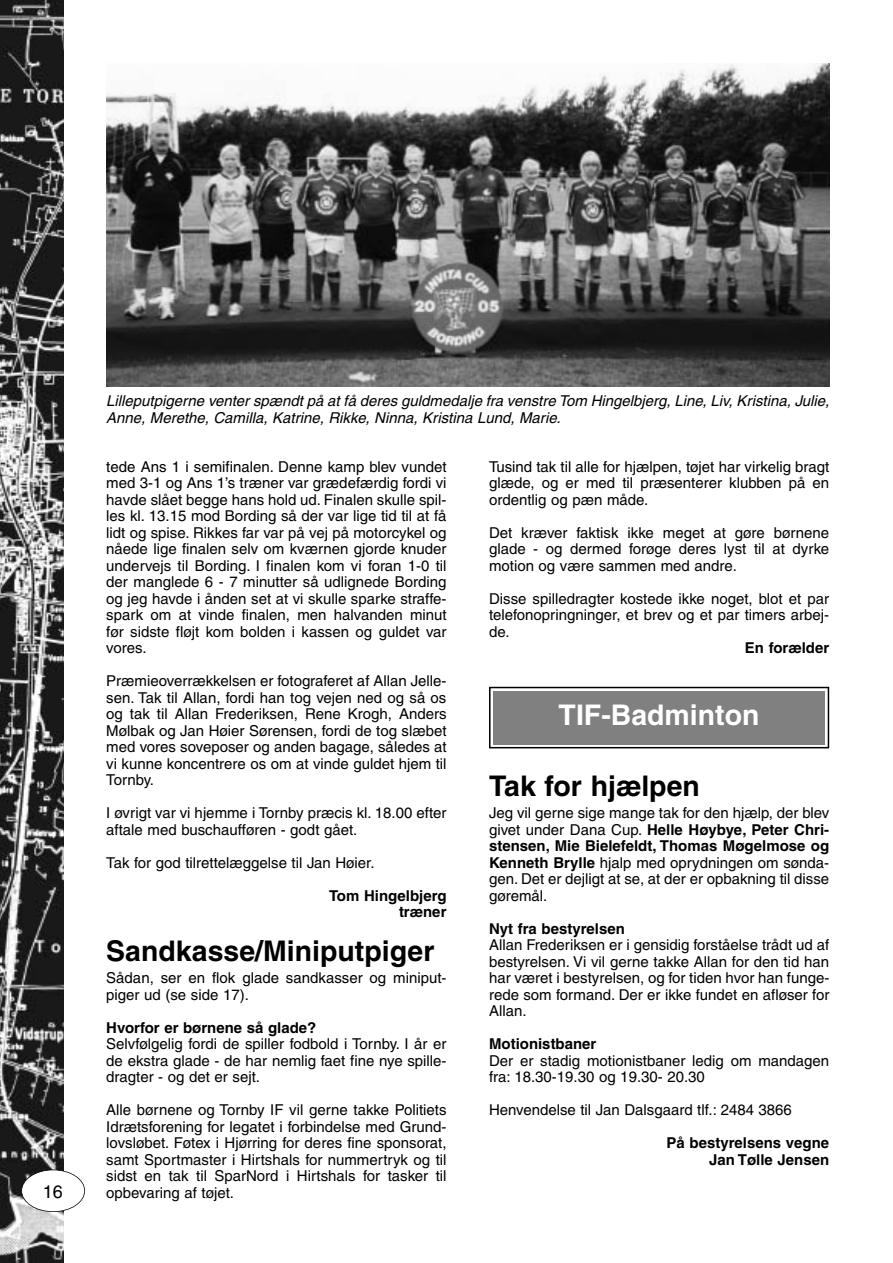
<style>
.page{position:relative;width:893px;height:1263px;background:#fff}
.page>*{position:absolute;margin:0;border:0;box-sizing:border-box;transform-origin:0 0}
.t1{font:700 28.5px "Helvetica";color:#000}
.t2{font:700 28.5px "Helvetica";color:#fff}
.t3{font:18px "Helvetica";color:#000}
.t4{font:15px/16.5px "Helvetica";color:#000;text-align:justify}
.t5{font:italic 15px/16.5px "Helvetica";color:#000}
.t6{font:700 15px/16.5px "Helvetica";color:#000;text-align:right}
.s1{font-weight:700}
</style>
<div class="page">
<img style="left:0;top:0;width:64px;height:1263px">
<div style="left:22px;top:1170px;width:63px;height:42px;background:#fff;border-radius:50%"></div>
<div style="left:21px;top:1169px;width:64px;height:43px;border:2px solid #000;border-radius:50%"></div>
<svg style="left:493px;top:744px;width:332px;height:1px"></svg>
<div style="left:489px;top:687px;width:340px;height:61px;border:2px solid #000"></div>
<div style="left:493px;top:691px;width:332px;height:53px;background:#808080"></div>
<img style="left:106px;top:64px;width:723px;height:323px">
<p class="t3" style="left:43px;top:1185px;width:22px">16</p>
<p class="t5" style="left:106px;top:394px;width:724px">Lilleputpigerne venter spændt på at få deres guldmedalje fra venstre Tom Hingelbjerg, Line, Liv, Kristina, Julie,<br>Anne, Merethe, Camilla, Katrine, Rikke, Ninna, Kristina Lund, Marie.</p>
<p class="t4" style="left:106px;top:459px;width:342px">tede Ans 1 i semifinalen. Denne kamp blev vundet med 3-1 og Ans 1’s træner var grædefærdig fordi vi havde slået begge hans hold ud. Finalen skulle spil&shy;les kl. 13.15 mod Bording så der var lige tid til at få lidt og spise. Rikkes far var på vej på motorcykel og nåede lige finalen selv om kværnen gjorde knuder undervejs til Bording. I finalen kom vi foran 1-0 til der manglede 6 - 7 minutter så udlignede Bording og jeg havde i ånden set at vi skulle sparke straffe&shy;spark om at vinde finalen, men halvanden minut før sidste fløjt kom bolden i kassen og guldet var vores.</p>
<p class="t4" style="left:106px;top:674px;width:342px">Præmieoverrækkelsen er fotograferet af Allan Jelle&shy;sen. Tak til Allan, fordi han tog vejen ned og så os og tak til Allan Frederiksen, Rene Krogh, Anders Mølbak og Jan Høier Sørensen, fordi de tog slæbet med vores soveposer og anden bagage, således at vi kunne koncentrere os om at vinde guldet hjem til Tornby.</p>
<p class="t4" style="left:106px;top:806px;width:342px">I øvrigt var vi hjemme i Tornby præcis kl. 18.00 efter aftale med buschaufføren - godt gået.</p>
<p class="t4" style="left:106px;top:855px;width:270px">Tak for god tilrettelæggelse til Jan Høier.</p>
<p class="t6" style="left:329px;top:888px;width:119px">Tom Hingelbjerg træner</p>
<h1 class="t1" style="left:106px;top:939px;width:330px">Sandkasse/Miniputpiger</h1>
<p class="t4" style="left:106px;top:971px;width:342px">Sådan, ser en flok glade sandkasser og miniput&shy;piger ud (se side 17).</p>
<p class="t6" style="left:106px;top:1020px;width:212px">Hvorfor er børnene så glade?</p>
<p class="t4" style="left:106px;top:1037px;width:342px">Selvfølgelig fordi de spiller fodbold i Tornby. I år er de ekstra glade - de har nemlig faet fine nye spille&shy;dragter - og det er sejt.</p>
<p class="t4" style="left:106px;top:1103px;width:342px">Alle børnene og Tornby IF vil gerne takke Politiets Idrætsforening for legatet i forbindelse med Grund&shy;lovsløbet. Føtex i Hjørring for deres fine sponsorat, samt Sportmaster i Hirtshals for nummertryk og til sidst en tak til SparNord i Hirtshals for tasker til opbevaring af tøjet.</p>
<p class="t4" style="left:489px;top:459px;width:342px">Tusind tak til alle for hjælpen, tøjet har virkelig bragt glæde, og er med til præsenterer klubben på en ordentlig og pæn måde.</p>
<p class="t4" style="left:489px;top:525px;width:342px">Det kræver faktisk ikke meget at gøre børnene glade - og dermed forøge deres lyst til at dyrke motion og være sammen med andre.</p>
<p class="t4" style="left:489px;top:591px;width:342px">Disse spilledragter kostede ikke noget, blot et par telefonopringninger, et brev og et par timers arbej&shy;de.</p>
<p class="t6" style="left:745px;top:641px;width:86px">En forælder</p>
<h1 class="t2" style="left:559px;top:704px;width:202px">TIF-Badminton</h1>
<h1 class="t1" style="left:489px;top:774px;width:212px">Tak for hjælpen</h1>
<p class="t4" style="left:489px;top:806px;width:342px">Jeg vil gerne sige mange tak for den hjælp, der blev givet under Dana Cup. <span class="s1">Helle Høybye, Peter Chri&shy;stensen, Mie Bielefeldt, Thomas Møgelmose og Kenneth Brylle</span> hjalp med oprydningen om sønda&shy;gen. Det er dejligt at se, at der er opbakning til disse gøremål.</p>
<p class="t6" style="left:489px;top:921px;width:137px">Nyt fra bestyrelsen</p>
<p class="t4" style="left:489px;top:938px;width:342px">Allan Frederiksen er i gensidig forståelse trådt ud af bestyrelsen. Vi vil gerne takke Allan for den tid han har været i bestyrelsen, og for tiden hvor han funge&shy;rede som formand. Der er ikke fundet en afløser for Allan.</p>
<p class="t6" style="left:489px;top:1037px;width:109px">Motionistbaner</p>
<p class="t4" style="left:489px;top:1053px;width:342px">Der er stadig motionistbaner ledig om mandagen fra: 18.30-19.30 og 19.30- 20.30</p>
<p class="t4" style="left:489px;top:1103px;width:304px">Henvendelse til Jan Dalsgaard tlf.: 2484 3866</p>
<p class="t6" style="left:667px;top:1136px;width:164px">På bestyrelsens vegne<br>Jan Tølle Jensen</p>
</div>
